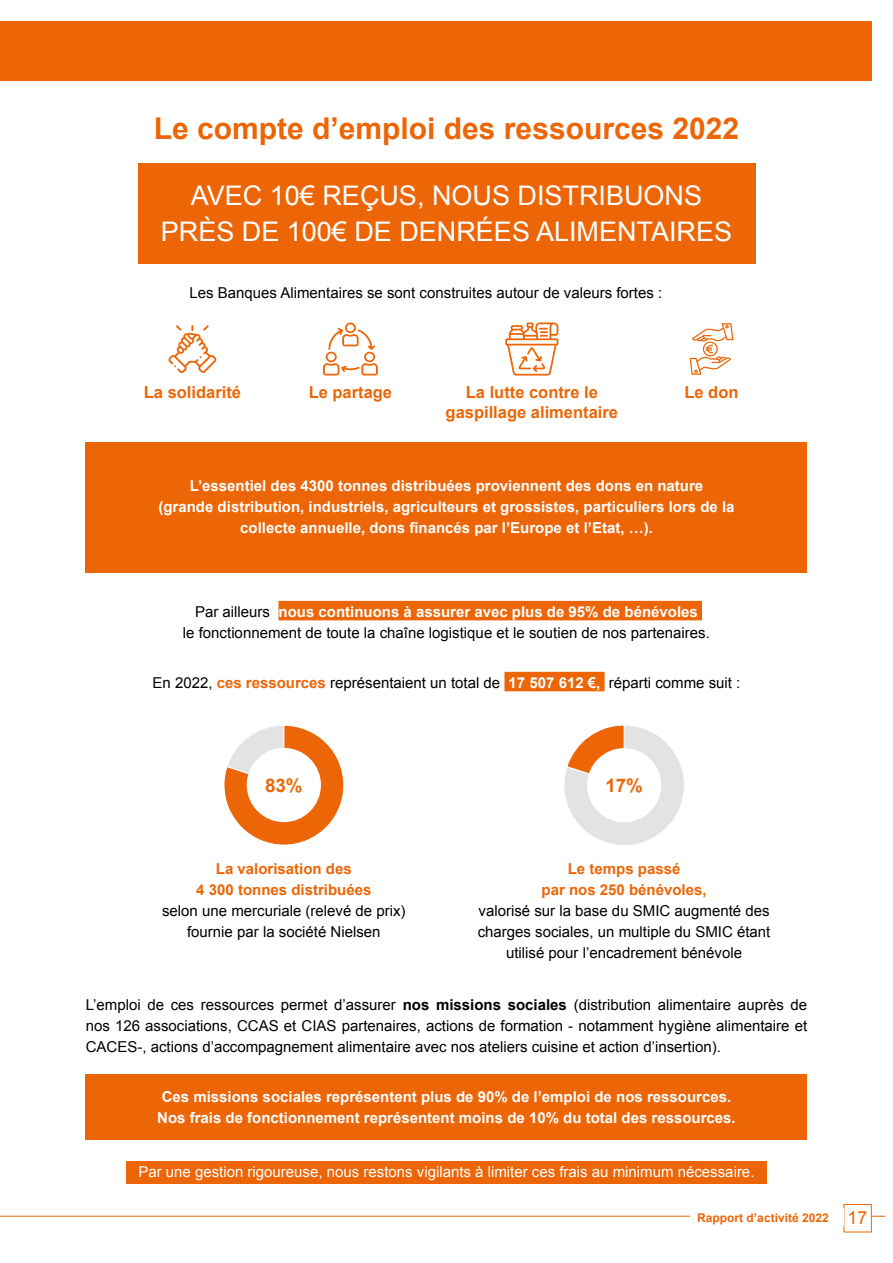
<style>
.page{position:relative;width:893px;height:1263px;background:#fff}
.page>*{position:absolute;margin:0;border:0;box-sizing:border-box;transform-origin:0 0}
.t1{font:700 30px "Arial";color:#ec6608}
.t2{font:27px/36px "Arial";color:#fff;text-align:center}
.t3{font:700 18.75px "Arial";color:#ec6608}
.t4{font:700 16.5px "Arial";color:#ec6608}
.t5{font:15px/21px "Arial";color:#000;text-align:center}
.t6{font:700 15px/21px "Arial";color:#fff;text-align:center}
.t7{font:15px "Arial";color:#fff}
.t8{font:700 15px/21px "Arial";color:#ec6608;text-align:center}
.t9{font:700 12px "Arial";color:#ec6608}
.s1{font-weight:700;color:#fff}
.s2{font-weight:700;color:#ec6608}
.s3{font-weight:700}
.s4{font-weight:400;font-size:18px}
</style>
<div class="page">
<hr style="left:0;top:1216px;width:885px;height:1px;background:#ec6608">
<div style="left:843px;top:1204px;width:29px;height:28px;background:#fff;border:1px solid #ec6608"></div>
<div style="left:690px;top:1209px;width:153px;height:17px;background:#fff"></div>
<div style="left:126px;top:1161px;width:641px;height:22px;background:#ec6608"></div>
<div style="left:278px;top:601px;width:424px;height:19px;background:#ec6608"></div>
<div style="left:504px;top:672px;width:101px;height:19px;background:#ec6608"></div>
<div style="left:86px;top:1074px;width:721px;height:66px;background:#ec6608"></div>
<div style="left:86px;top:442px;width:721px;height:130px;background:#ec6608"></div>
<svg style="left:169px;top:325px;width:47px;height:48px"></svg>
<svg style="left:323px;top:323px;width:55px;height:52px"></svg>
<svg style="left:505px;top:322px;width:53px;height:54px"></svg>
<svg style="left:690px;top:323px;width:43px;height:52px"></svg>
<svg style="left:224px;top:725px;width:120px;height:120px"></svg>
<div style="left:247px;top:748px;width:74px;height:74px;background:#fff;border-radius:50%"></div>
<svg style="left:564px;top:725px;width:120px;height:120px"></svg>
<div style="left:587px;top:748px;width:74px;height:74px;background:#fff;border-radius:50%"></div>
<div style="left:138px;top:163px;width:617px;height:101px;background:#ec6608"></div>
<div style="left:0;top:21px;width:872px;height:60px;background:#ec6608"></div>
<h1 class="t1" style="left:154px;top:108px;width:587px">Le compte d’emploi des ressources 2022</h1>
<h2 class="t2" style="left:161px;top:178px;width:573px">AVEC 10€ REÇUS, NOUS DISTRIBUONS<br>PRÈS DE 100€ DE DENRÉES ALIMENTAIRES</h2>
<p class="t5" style="left:189px;top:283px;width:474px">Les Banques Alimentaires se sont construites autour de valeurs fortes :</p>
<p class="t4" style="left:144px;top:381px;width:99px">La solidarité</p>
<p class="t4" style="left:309px;top:381px;width:85px">Le partage</p>
<p class="t4" style="left:466px;top:381px;width:134px">La lutte contre le</p>
<p class="t4" style="left:684px;top:381px;width:56px">Le don</p>
<p class="t4" style="left:446px;top:401px;width:174px">gaspillage alimentaire</p>
<p class="t6" style="left:158px;top:476px;width:578px">L’essentiel des 4300 tonnes distribuées proviennent des dons en nature<br>(grande distribution, industriels, agriculteurs et grossistes, particuliers lors de la collecte annuelle, dons financés par l’Europe et l’Etat, …).</p>
<p class="t5" style="left:183px;top:601px;width:528px">Par ailleurs <span class="s1">nous continuons à assurer avec plus de 95% de bénévoles<br></span>le fonctionnement de toute la chaîne logistique et le soutien de nos partenaires.</p>
<p class="t5" style="left:153px;top:672px;width:589px">En 2022, <span class="s2">ces ressources</span> représentaient un total de <span class="s1">17 507 612 €,</span> réparti comme suit :</p>
<p class="t3" style="left:265px;top:773px;width:39px">83%</p>
<p class="t3" style="left:605px;top:773px;width:39px">17%</p>
<p class="t8" style="left:196px;top:859px;width:177px">La valorisation des<br>4 300 tonnes distribuées</p>
<p class="t5" style="left:162px;top:900px;width:245px">selon une mercuriale (relevé de prix) fournie par la société Nielsen</p>
<p class="t8" style="left:542px;top:859px;width:167px">Le temps passé<br>par nos 250 bénévoles,</p>
<p class="t5" style="left:478px;top:900px;width:294px">valorisé sur la base du SMIC augmenté des charges sociales, un multiple du SMIC étant utilisé pour l’encadrement bénévole</p>
<p class="t5" style="left:86px;top:994px;width:723px;text-align:justify">L’emploi de ces ressources permet d’assurer <span class="s3">nos missions sociales</span> (distribution alimentaire auprès de nos 126 associations, CCAS et CIAS partenaires, actions de formation - notamment hygiène alimentaire et CACES-, actions d’accompagnement alimentaire avec nos ateliers cuisine et action d’insertion).</p>
<p class="t6" style="left:157px;top:1086px;width:580px">Ces missions sociales représentent plus de 90% de l’emploi de nos ressources.<br>Nos frais de fonctionnement représentent moins de 10% du total des ressources.</p>
<p class="t7" style="left:138px;top:1162px;width:618px">Par une gestion rigoureuse, nous restons vigilants à limiter ces frais au minimum nécessaire.</p>
<p class="t9" style="left:697px;top:1209px;width:172px">Rapport d’activité 2022 <span class="s4">17</span></p>
</div>
